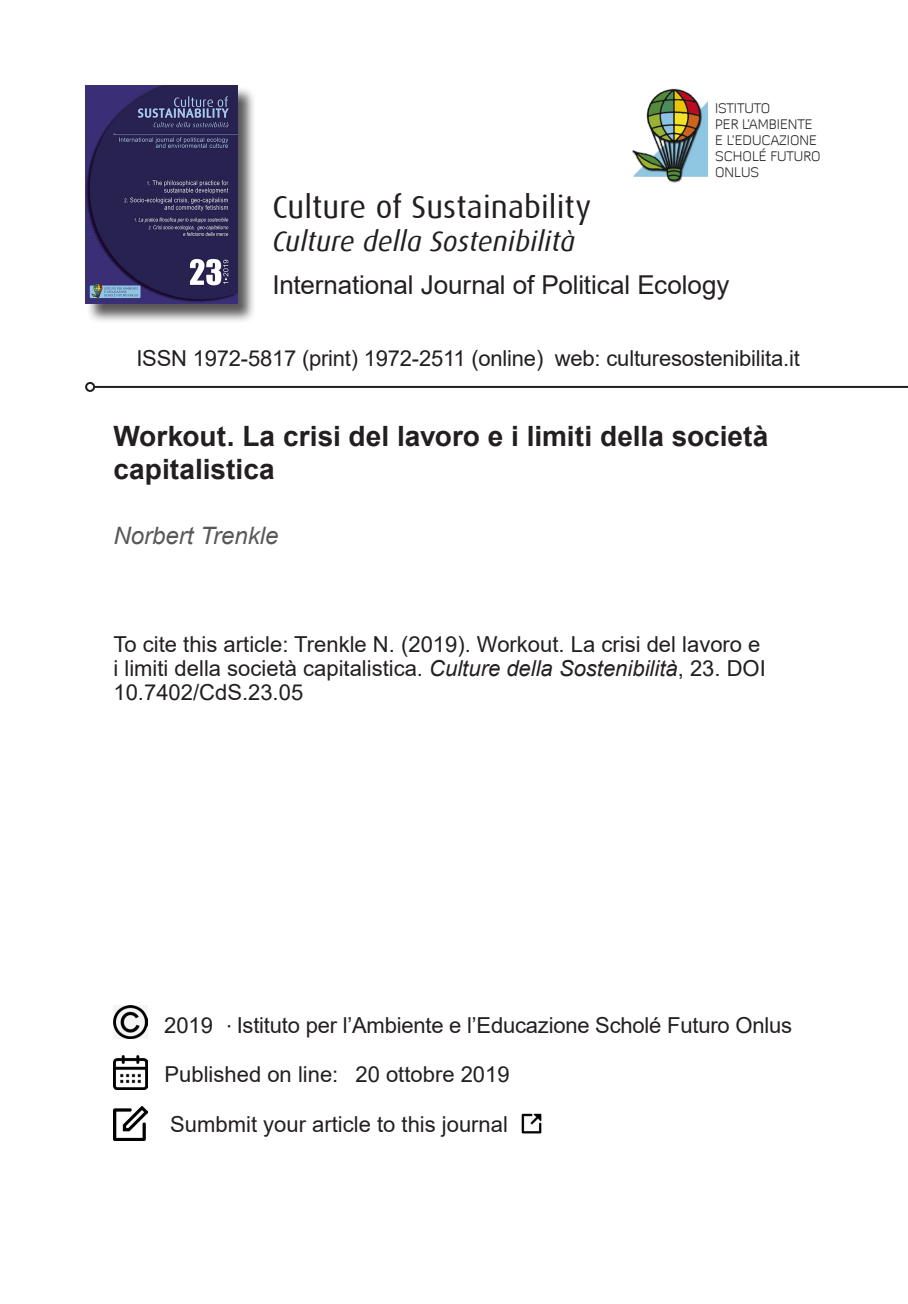
<style>
.page{position:relative;width:908px;height:1304px;background:#fff}
.page>*{position:absolute;margin:0;border:0;box-sizing:border-box;transform-origin:0 0}
.t1{font:32px "Dax";color:#231f20}
.t2{font:700 28px/33.6px "Arial";color:#231f20}
.t3{font:italic 28px "Dax";letter-spacing:.005em;color:#231f20}
.t4{font:26px "Arial";letter-spacing:-.005em;color:#231f20}
.t5{font:italic 24px "Arial";color:#57585a}
.t6{font:22px/24px "Arial";color:#231f20}
.t7{font:300 14px/16px "Diavlo";color:#231f20}
.s1{font-style:italic}
.s2{font-family:"Myriad Pro";font-size:20px}
</style>
<div class="page">
<div style="left:86px;top:86px;width:170px;height:237px;background:#231f20;opacity:.75"></div>
<img style="left:85px;top:86px;width:152px;height:218px">
<hr style="left:94px;top:386px;width:813px;height:2px;background:#231f20">
<div style="left:85px;top:382px;width:10px;height:10px;border:2px solid #231f20;border-radius:50%"></div>
<img style="left:632px;top:88px;width:74px;height:95px">
<img style="left:113px;top:1005px;width:34px;height:34px">
<img style="left:113px;top:1056px;width:34px;height:33px">
<img style="left:113px;top:1107px;width:34px;height:33px">
<img style="left:521px;top:1113px;width:21px;height:21px">
<p class="t7" style="left:714px;top:100px;width:107px">ISTITUTO<br>PER L’AMBIENTE<br>E L’EDUCAZIONE<br>SCHOLÉ FUTURO<br>ONLUS</p>
<h1 class="t1" style="left:272px;top:189px;width:320px">Culture of Sustainability</h1>
<p class="t3" style="left:272px;top:226px;width:304px">Culture della Sostenibilità</p>
<p class="t4" style="left:272px;top:267px;width:458px">International Journal of Political Ecology</p>
<p class="t6" style="left:136px;top:346px;width:664px">ISSN 1972-5817 (print) 1972-2511 (online) web: culturesostenibilita.it</p>
<p class="t2" style="left:113px;top:419px;width:656px">Workout. La crisi del lavoro e i limiti della società capitalistica</p>
<p class="t5" style="left:113px;top:520px;width:166px">Norbert Trenkle</p>
<p class="t6" style="left:113px;top:632px;width:653px">To cite this article: Trenkle N. (2019). Workout. La crisi del lavoro e i limiti della società capitalistica. <span class="s1">Culture della Sostenibilità</span>, 23. DOI<br>10.7402/CdS.23.05</p>
<p class="t6" style="left:164px;top:1013px;width:50px">2019</p>
<p class="t6" style="left:227px;top:1013px;width:566px"><span class="s2">·</span> Istituto per l’Ambiente e l’Educazione Scholé Futuro Onlus</p>
<p class="t6" style="left:164px;top:1062px;width:175px">Published on line:</p>
<p class="t6" style="left:170px;top:1112px;width:339px">Sumbmit your article to this journal</p>
<p class="t6" style="left:355px;top:1062px;width:156px">20 ottobre 2019</p>
</div>
